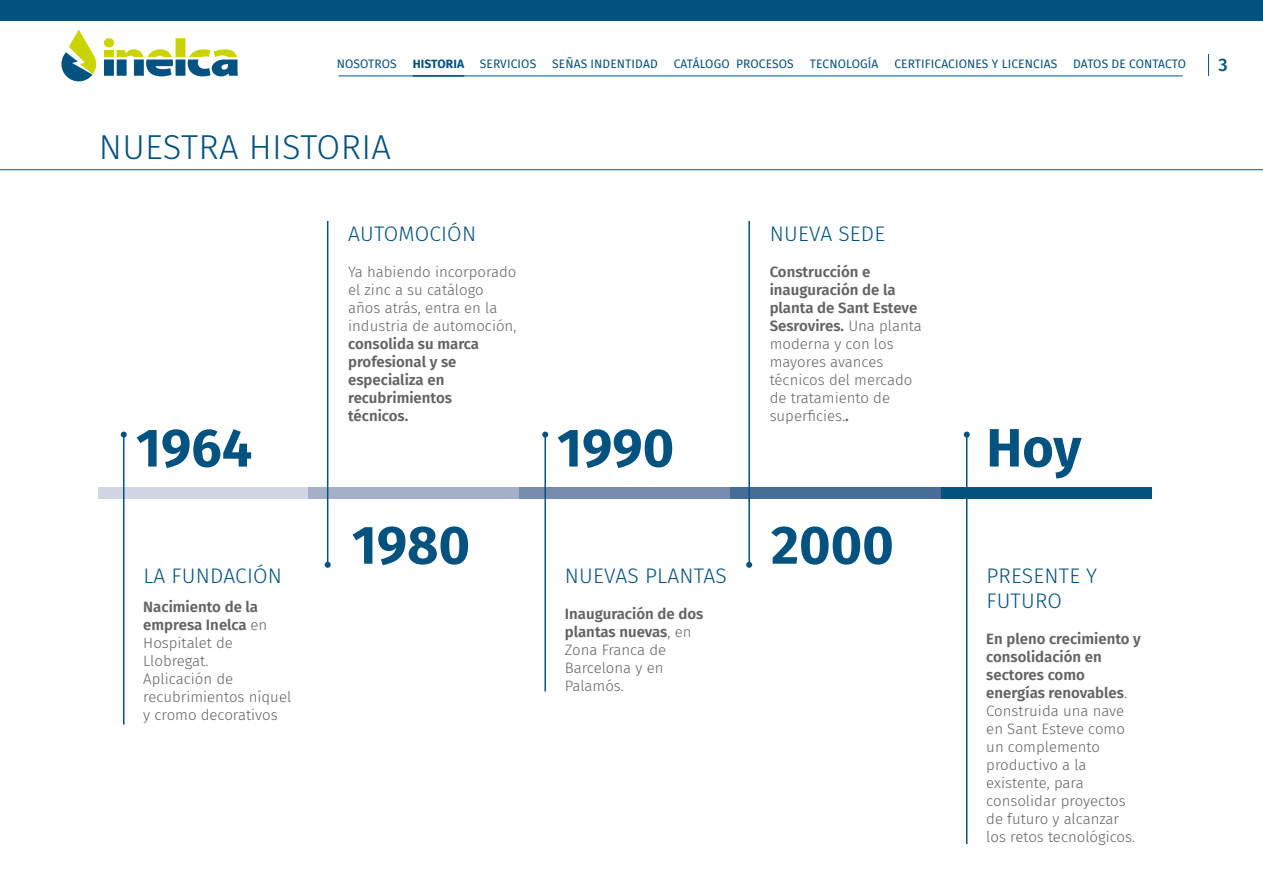
<style>
.page{position:relative;width:1263px;height:893px;background:#fff}
.page>*{position:absolute;margin:0;border:0;box-sizing:border-box;transform-origin:0 0}
.t1{font:700 54px "Fira Sans";color:#04527f}
.t2{font:300 34.5px "Fira Sans";letter-spacing:.01em;color:#04527f}
.t3{font:300 21px/25.2px "Fira Sans";letter-spacing:.01em;color:#04527f}
.t4{font:500 18px "Fira Sans";color:#04527f}
.t5{font:300 15px/18px "Fira Sans";color:#646363}
.t6{font:600 15px/18px "Fira Sans";color:#646363}
.t7{font:12px "Fira Sans";letter-spacing:.01em;color:#04527f}
.t8{font:700 12px "Fira Sans";letter-spacing:.01em;color:#04527f}
.s1{font-weight:600}
.s2{font-weight:300}
</style>
<div class="page">
<svg style="left:104px;top:38px;width:134px;height:38px"></svg>
<svg style="left:61px;top:29px;width:35px;height:52px"></svg>
<div style="left:0;top:0;width:1263px;height:21px;background:#04527f"></div>
<svg style="left:1208px;top:54px;width:1px;height:22px"></svg>
<hr style="left:338px;top:76px;width:844px;height:1px;background:#04527f">
<hr style="left:413px;top:75px;width:51px;height:2px;background:#04527f">
<hr style="left:0;top:169px;width:1263px;height:1px;background:#04527f">
<div style="left:98px;top:487px;width:211px;height:12px;background:#d2d6e3"></div>
<div style="left:519px;top:487px;width:211px;height:12px;background:#778bad"></div>
<div style="left:941px;top:487px;width:210px;height:12px;background:#04527f"></div>
<div style="left:309px;top:487px;width:210px;height:12px;background:#a5afc8"></div>
<div style="left:730px;top:487px;width:211px;height:12px;background:#476c95"></div>
<hr style="left:123px;top:435px;width:1px;height:290px;background:#04527f">
<svg style="left:121px;top:432px;width:6px;height:6px"></svg>
<hr style="left:544px;top:435px;width:2px;height:256px;background:#04527f">
<svg style="left:542px;top:432px;width:6px;height:6px"></svg>
<hr style="left:966px;top:435px;width:1px;height:409px;background:#04527f">
<svg style="left:964px;top:432px;width:6px;height:6px"></svg>
<hr style="left:327px;top:221px;width:1px;height:344px;background:#04527f">
<svg style="left:325px;top:562px;width:6px;height:6px"></svg>
<hr style="left:748px;top:221px;width:2px;height:344px;background:#04527f">
<svg style="left:746px;top:562px;width:6px;height:6px"></svg>
<p class="t7" style="left:337px;top:55px;width:61px">NOSOTROS</p>
<p class="t8" style="left:413px;top:54px;width:53px">HISTORIA</p>
<p class="t7" style="left:480px;top:55px;width:58px">SERVICIOS</p>
<p class="t7" style="left:552px;top:55px;width:107px">SEÑAS INDENTIDAD</p>
<p class="t7" style="left:674px;top:55px;width:122px">CATÁLOGO PROCESOS</p>
<p class="t7" style="left:810px;top:55px;width:70px">TECNOLOGÍA</p>
<p class="t7" style="left:894px;top:55px;width:164px">CERTIFICACIONES Y LICENCIAS</p>
<p class="t7" style="left:1073px;top:55px;width:114px">DATOS DE CONTACTO</p>
<p class="t4" style="left:1218px;top:50px;width:11px">3</p>
<p class="t2" style="left:99px;top:122px;width:294px">NUESTRA HISTORIA</p>
<p class="t3" style="left:348px;top:221px;width:129px">AUTOMOCIÓN</p>
<p class="t5" style="left:348px;top:262px;width:170px">Ya habiendo incorporado el zinc a su catálogo años atrás, entra en la industria de automoción, <span class="s1">consolida su marca profesional y se</span></p>
<p class="t6" style="left:348px;top:369px;width:105px">especializa en recubrimientos</p>
<p class="t6" style="left:348px;top:405px;width:62px">técnicos.</p>
<p class="t3" style="left:770px;top:221px;width:117px">NUEVA SEDE</p>
<p class="t6" style="left:770px;top:261px;width:102px">Construcción e</p>
<p class="t6" style="left:770px;top:279px;width:127px">inauguración de la</p>
<p class="t6" style="left:770px;top:297px;width:149px">planta de Sant Esteve</p>
<p class="t6" style="left:770px;top:315px;width:154px">Sesrovires. <span class="s2">Una planta</span></p>
<p class="t5" style="left:770px;top:334px;width:125px">moderna y con los</p>
<p class="t5" style="left:770px;top:352px;width:115px">mayores avances</p>
<p class="t5" style="left:770px;top:370px;width:144px">técnicos del mercado</p>
<p class="t5" style="left:770px;top:388px;width:122px">de tratamiento de</p>
<p class="t5" style="left:770px;top:406px;width:81px">superficies.<span class="s1">.</span></p>
<p class="t1" style="left:136px;top:402px;width:118px">1964</p>
<p class="t1" style="left:557px;top:402px;width:119px">1990</p>
<p class="t1" style="left:986px;top:402px;width:97px">Hoy</p>
<p class="t3" style="left:143px;top:563px;width:140px">LA FUNDACIÓN</p>
<p class="t6" style="left:143px;top:597px;width:116px">Nacimiento de la</p>
<p class="t6" style="left:143px;top:615px;width:125px">empresa Inelca <span class="s2">en</span></p>
<p class="t5" style="left:143px;top:634px;width:91px">Hospitalet de<br>Llobregat.</p>
<p class="t5" style="left:143px;top:670px;width:149px">Aplicación de recubrimientos níquel y cromo decorativos</p>
<p class="t1" style="left:352px;top:499px;width:120px">1980</p>
<p class="t1" style="left:771px;top:499px;width:124px">2000</p>
<p class="t3" style="left:565px;top:563px;width:163px">NUEVAS PLANTAS</p>
<p class="t6" style="left:565px;top:604px;width:140px">Inauguración de dos</p>
<p class="t6" style="left:565px;top:622px;width:128px">plantas nuevas<span class="s2">, en</span></p>
<p class="t5" style="left:565px;top:641px;width:103px">Zona Franca de</p>
<p class="t5" style="left:565px;top:659px;width:100px">Barcelona y en</p>
<p class="t5" style="left:565px;top:677px;width:61px">Palamós.</p>
<p class="t3" style="left:986px;top:563px;width:112px">PRESENTE Y<br>FUTURO</p>
<p class="t6" style="left:986px;top:629px;width:156px">En pleno crecimiento y</p>
<p class="t6" style="left:986px;top:647px;width:117px">consolidación en</p>
<p class="t6" style="left:986px;top:665px;width:100px">sectores como</p>
<p class="t6" style="left:986px;top:683px;width:142px">energías renovables<span class="s2">.</span></p>
<p class="t5" style="left:986px;top:702px;width:139px">Construida una nave</p>
<p class="t5" style="left:986px;top:720px;width:140px">en Sant Esteve como</p>
<p class="t5" style="left:986px;top:738px;width:115px">un complemento</p>
<p class="t5" style="left:986px;top:756px;width:102px">productivo a la</p>
<p class="t5" style="left:986px;top:774px;width:99px">existente, para</p>
<p class="t5" style="left:986px;top:792px;width:141px">consolidar proyectos</p>
<p class="t5" style="left:986px;top:810px;width:134px">de futuro y alcanzar</p>
<p class="t5" style="left:986px;top:828px;width:150px">los retos tecnológicos.</p>
</div>
